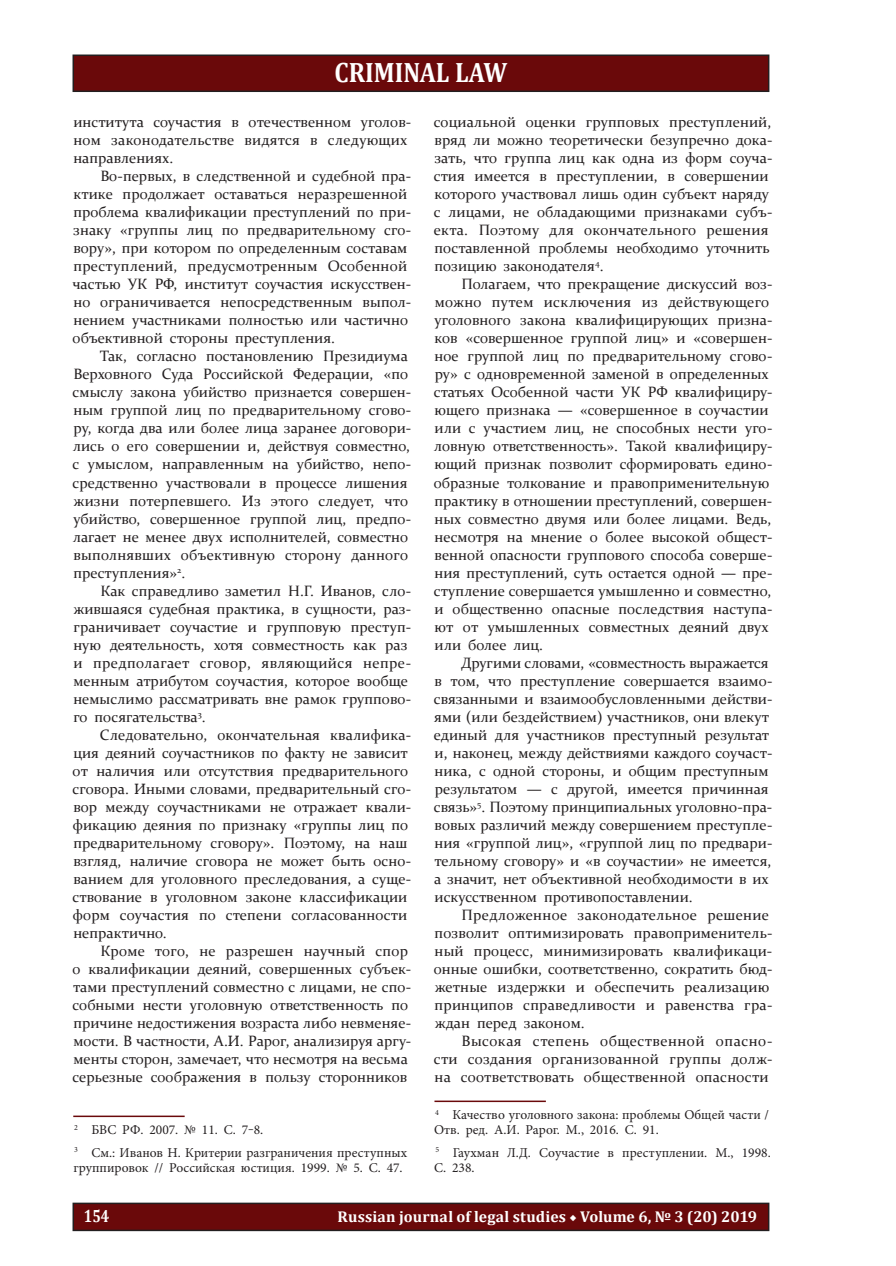
<style>
.page{position:relative;width:896px;height:1266px;background:#fff}
.page>*{position:absolute;margin:0;border:0;box-sizing:border-box;transform-origin:0 0}
.t1{font:700 28.2px "Cambria";color:#fff;scale:.88 1}
.t2{font:700 17.85px "Cambria";color:#fff;scale:.8 1}
.t3{font:700 15.6px "Cambria";letter-spacing:.01em;color:#fff}
.t4{font:15px/18px "Constantia";color:#231f20}
.t5{font:13.5px/15px "Minion Pro";color:#231f20}
.s1{font-family:"Minion Pro";font-weight:400}
</style>
<div class="page">
<div style="left:73px;top:1203px;width:695px;height:27px;background:#6a090a"></div>
<div style="left:72px;top:1202px;width:697px;height:28px;border:2px solid #231f20"></div>
<div style="left:73px;top:55px;width:695px;height:36px;background:#6a090a"></div>
<div style="left:72px;top:54px;width:697px;height:38px;border:2px solid #231f20"></div>
<hr style="left:73px;top:1115px;width:112px;height:1px;background:#6a090a">
<hr style="left:434px;top:1100px;width:112px;height:1px;background:#6a090a">
<h1 class="t1" style="left:334px;top:52px;width:18px">criminal</h1>
<h1 class="t1" style="left:455px;top:52px;width:21px">law</h1>
<p class="t4" style="left:73px;top:112px;width:339px">института соучастия в отечественном уголов&shy;ном законодательстве видятся в следующих направлениях.</p>
<p class="t4" style="left:72px;top:166px;width:340px;text-indent:28px">Во-первых, в следственной и судебной пра&shy;ктике продолжает оставаться неразрешенной проблема квалификации преступлений по при&shy;знаку «группы лиц по предварительному сго&shy;вору», при котором по определенным составам преступлений, предусмотренным Особенной частью УК РФ, институт соучастия искусствен&shy;но ограничивается непосредственным выпол&shy;нением участниками полностью или частично объективной стороны преступления.</p>
<p class="t4" style="left:73px;top:346px;width:340px;text-indent:27px">Так, согласно постановлению Президиума Верховного Суда Российской Федерации, «по смыслу закона убийство признается совершен&shy;ным группой лиц по предварительному сгово&shy;ру, когда два или более лица заранее договори&shy;лись о его совершении и, действуя совместно, с умыслом, направленным на убийство, непо&shy;средственно участвовали в процессе лишения жизни потерпевшего. Из этого следует, что убийство, совершенное группой лиц, предпо&shy;лагает не менее двух исполнителей, совместно выполнявших объективную сторону данного преступления»<sup>2</sup>.</p>
<p class="t4" style="left:73px;top:580px;width:339px;text-indent:27px">Как справедливо заметил Н.Г. Иванов, сло&shy;жившаяся судебная практика, в сущности, раз&shy;граничивает соучастие и групповую преступ&shy;ную деятельность, хотя совместность как раз и предполагает сговор, являющийся непре&shy;менным атрибутом соучастия, которое вообще немыслимо рассматривать вне рамок группово&shy;го посягательства<sup>3</sup>.</p>
<p class="t4" style="left:73px;top:724px;width:340px;text-indent:27px">Следовательно, окончательная квалифика&shy;ция деяний соучастников по факту не зависит от наличия или отсутствия предварительного сговора. Иными словами, предварительный сго&shy;вор между соучастниками не отражает квали&shy;фикацию деяния по признаку «группы лиц по предварительному сговору». Поэтому, на наш взгляд, наличие сговора не может быть осно&shy;ванием для уголовного преследования, а суще&shy;ствование в уголовном законе классификации форм соучастия по степени согласованности непрактично.</p>
<p class="t4" style="left:73px;top:940px;width:340px;text-indent:28px">Кроме того, не разрешен научный спор о квалификации деяний, совершенных субъек&shy;тами преступлений совместно с лицами, не спо&shy;собными нести уголовную ответственность по причине недостижения возраста либо невменяе&shy;мости. В частности, А.И. Рарог, анализируя аргу&shy;менты сторон, замечает, что несмотря на весьма серьезные соображения в пользу сторонников</p>
<p class="t5" style="left:74px;top:1118px;width:334px;line-height:22.5px"><sup>2</sup> БВС РФ. 2007. № 11. С. 7‒8.<br><sup>3</sup> См.: Иванов Н. Критерии разграничения преступных</p>
<p class="t5" style="left:73px;top:1159px;width:331px">группировок // Российская юстиция. 1999. № 5. С. 47.</p>
<p class="t4" style="left:433px;top:112px;width:340px">социальной оценки групповых преступлений, вряд ли можно теоретически безупречно дока&shy;зать, что группа лиц как одна из форм соуча&shy;стия имеется в преступлении, в совершении которого участвовал лишь один субъект наряду с лицами, не обладающими признаками субъ&shy;екта. Поэтому для окончательного решения поставленной проблемы необходимо уточнить позицию законодателя<sup>4</sup>.</p>
<p class="t4" style="left:433px;top:274px;width:340px;text-indent:28px">Полагаем, что прекращение дискуссий воз&shy;можно путем исключения из действующего уголовного закона квалифицирующих призна&shy;ков «совершенное группой лиц» и «совершен&shy;ное группой лиц по предварительному сгово&shy;ру» с одновременной заменой в определенных статьях Особенной части УК РФ квалифициру&shy;ющего признака — «совершенное в соучастии или с участием лиц, не способных нести уго&shy;ловную ответственность». Такой квалифициру&shy;ющий признак позволит сформировать едино&shy;образные толкование и правоприменительную практику в отношении преступлений, совершен&shy;ных совместно двумя или более лицами. Ведь, несмотря на мнение о более высокой общест&shy;венной опасности группового способа соверше&shy;ния преступлений, суть остается одной — пре&shy;ступление совершается умышленно и совместно, и общественно опасные последствия наступа&shy;ют от умышленных совместных деяний двух или более лиц.</p>
<p class="t4" style="left:434px;top:652px;width:340px;text-indent:27px">Другими словами, «совместность выражается в том, что преступление совершается взаимо&shy;связанными и взаимообусловленными действи&shy;ями (или бездействием) участников, они влекут единый для участников преступный результат и, наконец, между действиями каждого соучаст&shy;ника, с одной стороны, и общим преступным результатом — с другой, имеется причинная связь»<sup>5</sup>. Поэтому принципиальных уголовно-пра&shy;вовых различий между совершением преступле&shy;ния «группой лиц», «группой лиц по предвари&shy;тельному сговору» и «в соучастии» не имеется, а значит, нет объективной необходимости в их искусственном противопоставлении.</p>
<p class="t4" style="left:434px;top:904px;width:340px;text-indent:28px">Предложенное законодательное решение позволит оптимизировать правоприменитель&shy;ный процесс, минимизировать квалификаци&shy;онные ошибки, соответственно, сократить бюд&shy;жетные издержки и обеспечить реализацию принципов справедливости и равенства гра&shy;ждан перед законом.</p>
<p class="t4" style="left:434px;top:1030px;width:340px;text-align:justify;text-indent:28px">Высокая степень общественной опасно&shy;сти создания организованной группы долж&shy;на соответствовать общественной опасности</p>
<p class="t5" style="left:434px;top:1107px;width:336px"><sup>4</sup> Качество уголовного закона: проблемы Общей части /<br>Отв. ред. А.И. Рарог. М., 2016. С. 91.</p>
<p class="t5" style="left:434px;top:1144px;width:338px"><sup>5</sup> Гаухман Л.Д. Соучастие в преступлении. М., 1998.<br>С. 238.</p>
<p class="t2" style="left:84px;top:1203px;width:33px">154</p>
<p class="t3" style="left:337px;top:1205px;width:421px">Russian journal of legal studies <span class="s1">◆</span> Volume 6, № 3 (20) 2019</p>
</div>
